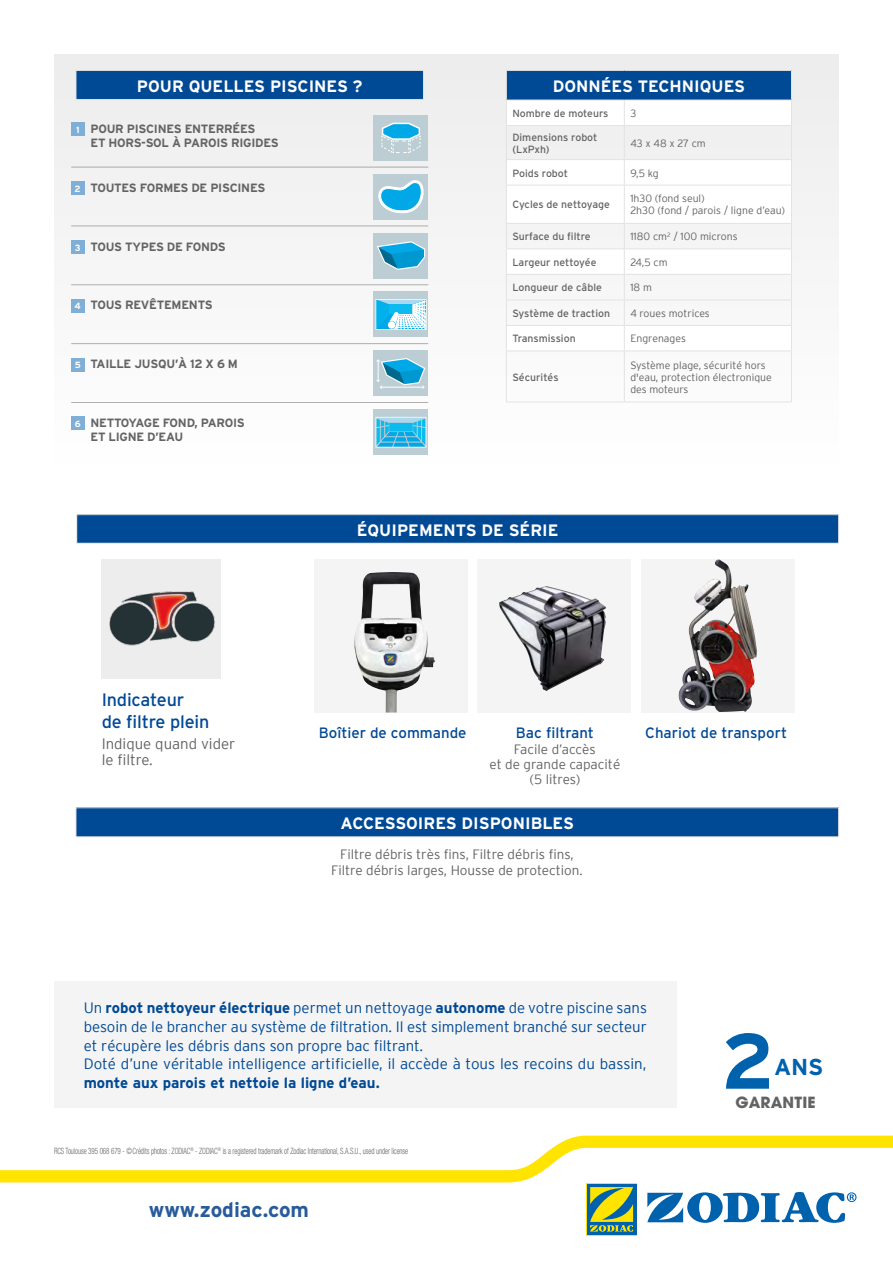
<style>
.page{position:relative;width:893px;height:1263px;background:#fff}
.page>*{position:absolute;margin:0;border:0;box-sizing:border-box;transform-origin:0 0}
.t1{font:700 78.3px "Interstate";color:#0061ad}
.t2{font:700 23.1px "Interstate";color:#0061ad}
.t3{font:700 20.85px "Interstate";color:#275b9b}
.t4{font:18px/21.6px "Interstate";letter-spacing:-.01em;color:#004994}
.t5{font:700 16.5px "Interstate";color:#fff}
.t6{font:700 15.45px "Avant Garde LT";letter-spacing:.01em;color:#646363}
.t7{font:300 15px/18.8px "Interstate";color:#004994}
.t8{font:15px "Interstate";color:#004994}
.t9{font:700 15px "Interstate";color:#004994}
.t10{font:300 15px/16.5px "Interstate";color:#646363}
.t11{font:300 13.5px/15px "Interstate";color:#646363;text-align:center}
.t12{font:700 12px/13.8px "Interstate";letter-spacing:-.02em;color:#646363}
.t13{font:300 10.5px/12px "Interstate";color:#646363}
.t14{font:10.5px/12px "Interstate";color:#646363}
.t15{font:300 condensed 8.7px "Helvetica Neue LT Std";letter-spacing:-.01em;color:#646363;scale:.8 1}
.s1{font-size:9px;color:#fff}
.s2{font-weight:700}
</style>
<div class="page">
<div style="left:54px;top:54px;width:785px;height:411px;background:#f8f8f8"></div>
<img style="left:102px;top:559px;width:119px;height:120px">
<div style="left:315px;top:559px;width:153px;height:153px;background:#f4f4f4"></div>
<img style="left:354px;top:572px;width:82px;height:140px">
<div style="left:478px;top:559px;width:153px;height:153px;background:#f4f4f4"></div>
<svg style="left:641px;top:559px;width:153px;height:153px;fill:#f4f4f4"></svg>
<img style="left:678px;top:559px;width:48px;height:152px">
<div style="left:587px;top:1184px;width:49px;height:51px;background:#0061ad"></div>
<svg style="left:0;top:1135px;width:893px;height:97px"></svg>
<div style="left:77px;top:515px;width:762px;height:28px;background:#004994"></div>
<div style="left:76px;top:514px;width:763px;height:30px;border:1px solid #e3e3e3"></div>
<div style="left:76px;top:70px;width:347px;height:29px;background:#004994"></div>
<div style="left:76px;top:70px;width:348px;height:30px;border:1px solid #e3e3e3"></div>
<div style="left:76px;top:808px;width:763px;height:29px;background:#004994"></div>
<div style="left:54px;top:981px;width:622px;height:126px;background:#f4f4f4"></div>
<div style="left:506px;top:70px;width:285px;height:30px;background:#004994"></div>
<hr style="left:506px;top:70px;width:118px;height:1px;background:#e3e3e3">
<hr style="left:624px;top:70px;width:168px;height:1px;background:#e3e3e3">
<hr style="left:506px;top:100px;width:118px;height:1px;background:#e3e3e3">
<svg style="left:506px;top:71px;width:1px;height:54px"></svg>
<hr style="left:624px;top:100px;width:168px;height:1px;background:#e3e3e3">
<svg style="left:624px;top:101px;width:1px;height:24px"></svg>
<svg style="left:791px;top:71px;width:1px;height:54px"></svg>
<hr style="left:506px;top:125px;width:118px;height:1px;background:#e3e3e3">
<hr style="left:506px;top:126px;width:1px;height:33px;background:#e3e3e3">
<hr style="left:624px;top:125px;width:168px;height:1px;background:#e3e3e3">
<hr style="left:624px;top:126px;width:1px;height:33px;background:#e3e3e3">
<hr style="left:791px;top:126px;width:1px;height:33px;background:#e3e3e3">
<hr style="left:506px;top:159px;width:118px;height:1px;background:#e3e3e3">
<svg style="left:506px;top:160px;width:1px;height:25px"></svg>
<hr style="left:624px;top:159px;width:168px;height:1px;background:#e3e3e3">
<svg style="left:624px;top:160px;width:1px;height:25px"></svg>
<svg style="left:791px;top:160px;width:1px;height:25px"></svg>
<hr style="left:506px;top:185px;width:118px;height:1px;background:#e3e3e3">
<hr style="left:506px;top:185px;width:1px;height:38px;background:#e3e3e3">
<hr style="left:624px;top:185px;width:168px;height:1px;background:#e3e3e3">
<hr style="left:624px;top:185px;width:1px;height:38px;background:#e3e3e3">
<hr style="left:791px;top:185px;width:1px;height:38px;background:#e3e3e3">
<hr style="left:506px;top:223px;width:118px;height:1px;background:#e3e3e3">
<hr style="left:624px;top:223px;width:168px;height:1px;background:#e3e3e3">
<hr style="left:506px;top:248px;width:118px;height:1px;background:#e3e3e3">
<hr style="left:624px;top:248px;width:168px;height:1px;background:#e3e3e3">
<hr style="left:506px;top:274px;width:118px;height:1px;background:#e3e3e3">
<hr style="left:624px;top:274px;width:168px;height:1px;background:#e3e3e3">
<hr style="left:506px;top:299px;width:118px;height:1px;background:#e3e3e3">
<hr style="left:624px;top:299px;width:168px;height:1px;background:#e3e3e3">
<hr style="left:506px;top:325px;width:118px;height:1px;background:#e3e3e3">
<svg style="left:506px;top:224px;width:1px;height:127px"></svg>
<hr style="left:624px;top:325px;width:168px;height:1px;background:#e3e3e3">
<svg style="left:624px;top:224px;width:1px;height:127px"></svg>
<svg style="left:791px;top:224px;width:1px;height:127px"></svg>
<hr style="left:506px;top:351px;width:118px;height:1px;background:#e3e3e3">
<hr style="left:506px;top:351px;width:1px;height:51px;background:#e3e3e3">
<hr style="left:624px;top:351px;width:168px;height:1px;background:#e3e3e3">
<hr style="left:624px;top:351px;width:1px;height:51px;background:#e3e3e3">
<hr style="left:791px;top:351px;width:1px;height:51px;background:#e3e3e3">
<hr style="left:506px;top:402px;width:118px;height:1px;background:#e3e3e3">
<hr style="left:624px;top:402px;width:168px;height:1px;background:#e3e3e3">
<div style="left:374px;top:115px;width:54px;height:46px;background:#bccdd3"></div>
<div style="left:374px;top:174px;width:54px;height:45px;background:#bccdd3"></div>
<div style="left:374px;top:233px;width:54px;height:45px;background:#bccdd3"></div>
<div style="left:374px;top:292px;width:54px;height:45px;background:#bccdd3"></div>
<div style="left:374px;top:351px;width:54px;height:45px;background:#bccdd3"></div>
<div style="left:374px;top:409px;width:54px;height:46px;background:#bccdd3"></div>
<svg style="left:375px;top:299px;width:52px;height:31px;background:#86d7f3"></svg>
<svg style="left:377px;top:358px;width:49px;height:31px"></svg>
<svg style="left:375px;top:417px;width:51px;height:31px;background:#4ec0e7"></svg>
<svg style="left:381px;top:123px;width:40px;height:30px"></svg>
<svg style="left:378px;top:180px;width:46px;height:33px"></svg>
<svg style="left:377px;top:241px;width:49px;height:29px"></svg>
<div style="left:71px;top:123px;width:13px;height:13px;background:#7fafd6"></div>
<div style="left:71px;top:181px;width:13px;height:14px;background:#7fafd6"></div>
<div style="left:71px;top:240px;width:13px;height:13px;background:#7fafd6"></div>
<div style="left:71px;top:299px;width:13px;height:13px;background:#7fafd6"></div>
<div style="left:71px;top:358px;width:13px;height:13px;background:#7fafd6"></div>
<div style="left:71px;top:417px;width:13px;height:13px;background:#7fafd6"></div>
<hr style="left:71px;top:167px;width:357px;height:1px;background:#646363">
<hr style="left:71px;top:226px;width:357px;height:1px;background:#646363">
<hr style="left:71px;top:284px;width:357px;height:1px;background:#646363">
<hr style="left:71px;top:343px;width:357px;height:1px;background:#646363">
<hr style="left:71px;top:402px;width:357px;height:1px;background:#646363">
<img style="left:499px;top:586px;width:107px;height:105px">
<p class="t5" style="left:137px;top:77px;width:227px">POUR QUELLES PISCINES ?</p>
<p class="t12" style="left:90px;top:122px;width:190px;text-indent:-14px"><span class="s1">1</span> POUR PISCINES ENTERRÉES<br>ET HORS-SOL À PAROIS RIGIDES</p>
<p class="t12" style="left:75px;top:181px;width:192px"><span class="s1">2</span> TOUTES FORMES DE PISCINES</p>
<p class="t12" style="left:75px;top:239px;width:153px"><span class="s1">3</span> TOUS TYPES DE FONDS</p>
<p class="t12" style="left:75px;top:298px;width:140px"><span class="s1">4</span> TOUS REVÊTEMENTS</p>
<p class="t12" style="left:75px;top:357px;width:165px"><span class="s1">5</span> TAILLE JUSQU’À 12 X 6 M</p>
<p class="t12" style="left:90px;top:416px;width:156px;text-indent:-16px"><span class="s1">6</span> NETTOYAGE FOND, PAROIS<br>ET LIGNE D’EAU</p>
<p class="t5" style="left:553px;top:77px;width:194px">DONNÉES TECHNIQUES</p>
<p class="t14" style="left:512px;top:107px;width:98px">Nombre de moteurs</p>
<p class="t13" style="left:630px;top:107px;width:7px">3</p>
<p class="t14" style="left:512px;top:131px;width:87px">Dimensions robot (LxPxh)</p>
<p class="t13" style="left:630px;top:137px;width:77px">43 x 48 x 27 cm</p>
<p class="t14" style="left:512px;top:167px;width:57px">Poids robot</p>
<p class="t13" style="left:630px;top:167px;width:30px">9,5 kg</p>
<p class="t14" style="left:512px;top:199px;width:99px">Cycles de nettoyage</p>
<p class="t13" style="left:630px;top:193px;width:156px">1h30 (fond seul)<br>2h30 (fond / parois / ligne d’eau)</p>
<p class="t14" style="left:512px;top:231px;width:80px">Surface du filtre</p>
<p class="t13" style="left:630px;top:231px;width:109px">1180 cm<sup>2</sup> / 100 microns</p>
<p class="t14" style="left:512px;top:256px;width:86px">Largeur nettoyée</p>
<p class="t13" style="left:630px;top:256px;width:39px">24,5 cm</p>
<p class="t14" style="left:512px;top:282px;width:91px">Longueur de câble</p>
<p class="t13" style="left:630px;top:282px;width:23px">18 m</p>
<p class="t14" style="left:512px;top:307px;width:99px">Système de traction</p>
<p class="t13" style="left:630px;top:307px;width:81px">4 roues motrices</p>
<p class="t14" style="left:512px;top:333px;width:65px">Transmission</p>
<p class="t13" style="left:630px;top:333px;width:57px">Engrenages</p>
<p class="t14" style="left:512px;top:371px;width:48px">Sécurités</p>
<p class="t13" style="left:630px;top:359px;width:143px">Système plage, sécurité hors d'eau, protection électronique des moteurs</p>
<p class="t4" style="left:102px;top:689px;width:109px">Indicateur<br>de filtre plein</p>
<p class="t10" style="left:102px;top:735px;width:135px">Indique quand vider le filtre.</p>
<p class="t5" style="left:357px;top:521px;width:203px">ÉQUIPEMENTS DE SÉRIE</p>
<p class="t8" style="left:319px;top:724px;width:149px">Boîtier de commande</p>
<p class="t8" style="left:645px;top:724px;width:143px">Chariot de transport</p>
<p class="t8" style="left:516px;top:724px;width:79px">Bac filtrant</p>
<p class="t11" style="left:490px;top:741px;width:132px">Facile d’accès<br>et de grande capacité (5 litres)</p>
<p class="t5" style="left:341px;top:814px;width:235px">ACCESSOIRES DISPONIBLES</p>
<p class="t11" style="left:331px;top:846px;width:253px;line-height:16.2px">Filtre débris très fins, Filtre débris fins,<br>Filtre débris larges, Housse de protection.</p>
<p class="t7" style="left:84px;top:998px;width:565px">Un <span class="s2">robot nettoyeur électrique</span> permet un nettoyage <span class="s2">autonome</span> de votre piscine sans besoin de le brancher au système de filtration. Il est simplement branché sur secteur et récupère les débris dans son propre bac filtrant.<br>Doté d’une véritable intelligence artificielle, il accède à tous les recoins du bassin,</p>
<p class="t9" style="left:84px;top:1074px;width:297px">monte aux parois et nettoie la ligne d’eau.</p>
<p class="t15" style="left:54px;top:1146px;width:444px">RCS Toulouse 395 068 679 - ©Crédits photos : ZODIAC<sup>®</sup> - ZODIAC<sup>®</sup> is a registered trademark of Zodiac International, S.A.S.U., used under license</p>
<h3 class="t3" style="left:149px;top:1198px;width:162px">www.zodiac.com</h3>
<h1 class="t1" style="left:721px;top:1017px;width:55px">2</h1>
<p class="t6" style="left:735px;top:1092px;width:82px">GARANTIE</p>
<h2 class="t2" style="left:774px;top:1054px;width:51px">ANS</h2>
</div>
